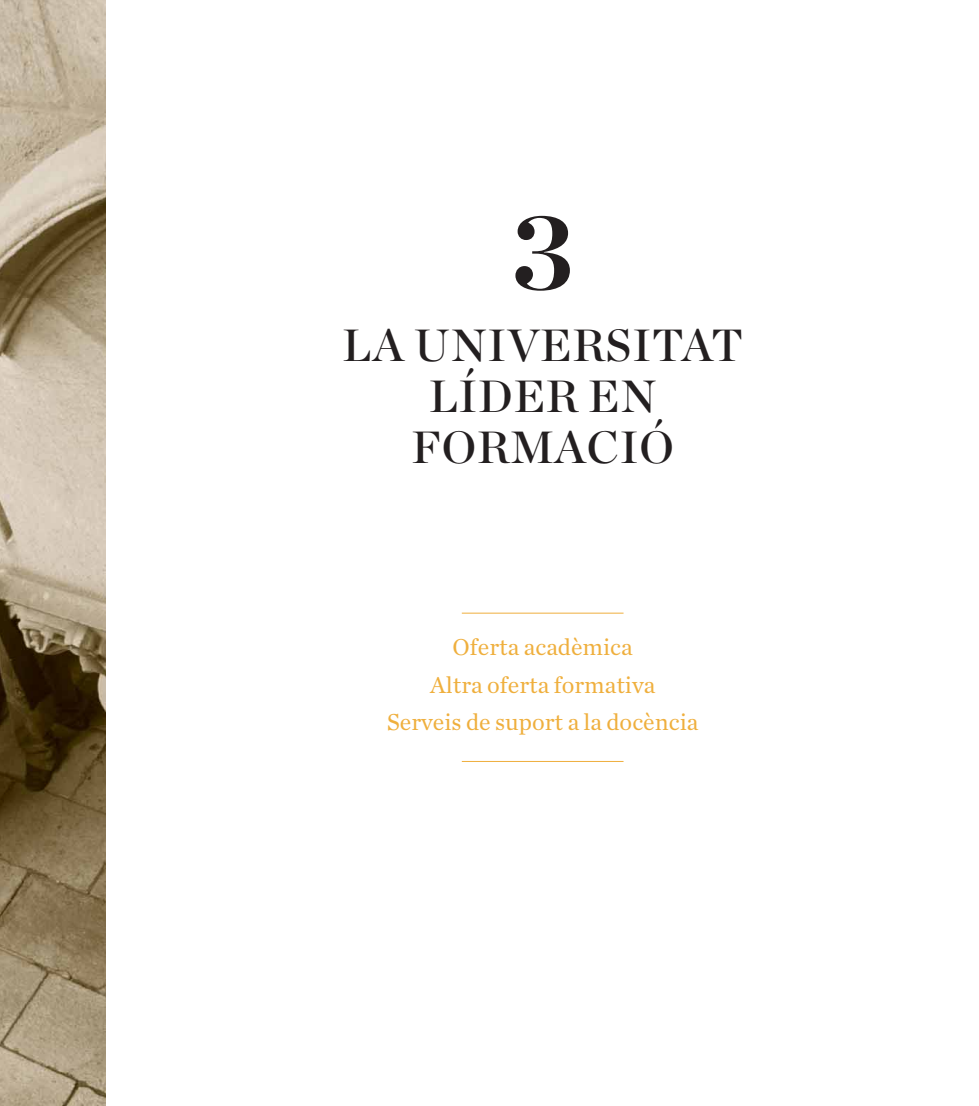
<style>
.page{position:relative;width:979px;height:1106px;background:#fff}
.page>*{position:absolute;margin:0;border:0;box-sizing:border-box;transform-origin:0 0}
.t1{font:700 108px "Chronicle Display";color:#231f20}
.t2{font:45px/51px "Chronicle Display Semi";letter-spacing:.02em;color:#231f20;text-align:center}
.t3{font:24px/37.3px "Chronicle Text G1";color:#efaf3d;text-align:center}
</style>
<div class="page">
<img style="left:0;top:0;width:105px;height:1105px">
<hr style="left:461px;top:613px;width:162px;height:1px;background:#efaf3d">
<hr style="left:461px;top:761px;width:162px;height:1px;background:#efaf3d">
<h1 class="t1" style="left:512px;top:203px;width:63px">3</h1>
<h2 class="t2" style="left:342px;top:323px;width:402px">LA UNIVERSITAT<br>LÍDER EN<br>FORMACIÓ</h2>
<p class="t3" style="left:387px;top:631px;width:313px">Oferta acadèmica<br>Altra oferta formativa<br>Serveis de suport a la docència</p>
</div>
